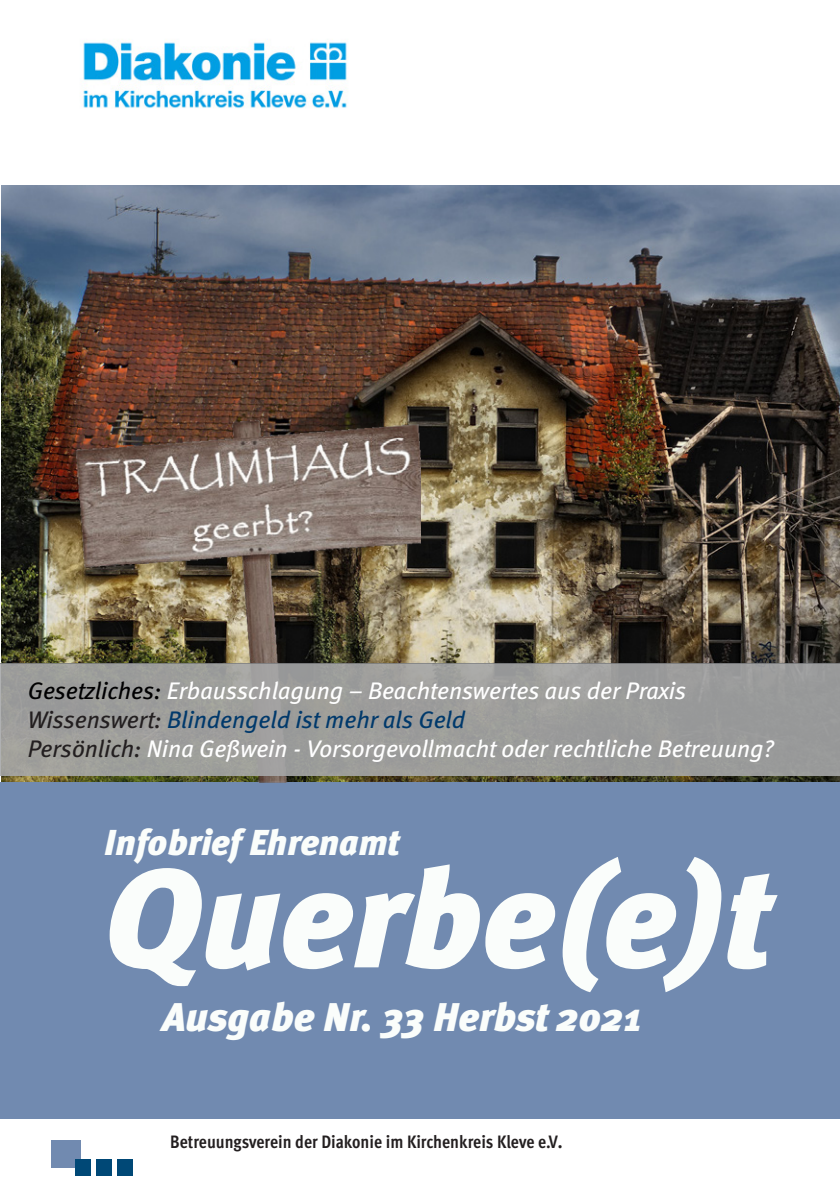
<style>
.page{position:relative;width:840px;height:1191px;background:#fff}
.page>*{position:absolute;margin:0;border:0;box-sizing:border-box;transform-origin:0 0}
.t1{font:italic 900 140px "Meta";color:#fafdfb}
.t2{font:italic 900 40px "Meta";letter-spacing:-.005em;color:#fafdfb}
.t3{font:italic 900 36px "Meta";color:#fafdfb}
.t4{font:italic 24px/28.8px "Meta";color:#fff}
.t5{font:700 18px "Meta Cond";color:#231f20}
.s1{color:#000001}
.s2{color:#231f20}
.s3{color:#00396b}
.s4{font-family:"Meta Cond Extra Bold LF";font-weight:400}
</style>
<div class="page">
<img style="left:1px;top:185px;width:838px;height:598px">
<div style="left:0;top:783px;width:839px;height:336px;background:#718ab0"></div>
<img style="left:80px;top:42px;width:267px;height:66px">
<div style="left:51px;top:1140px;width:30px;height:27px;background:#718ab0"></div>
<div style="left:75px;top:1159px;width:15px;height:16px;background:#004876"></div>
<img style="left:72px;top:418px;width:348px;height:364px">
<div style="left:0;top:663px;width:839px;height:112px;background:#9c9c9a"></div>
<div style="left:96px;top:1159px;width:16px;height:16px;background:#004876"></div>
<div style="left:117px;top:1159px;width:16px;height:16px;background:#004876"></div>
<p class="t4" style="left:28px;top:675px;width:747px"><span class="s1">Gesetzliches:</span> Erbausschlagung – Beachtenswertes aus der Praxis<br><span class="s2">Wissenswert:</span> <span class="s3">Blindengeld ist mehr als Geld<br></span><span class="s2">Persönlich:</span> Nina Geßwein - Vorsorgevollmacht oder rechtliche Betreuung?</p>
<p class="t3" style="left:104px;top:821px;width:295px">Infobrief Ehrenamt</p>
<p class="t1" style="left:104px;top:837px;width:665px">Querbe(e)t</p>
<p class="t2" style="left:162px;top:994px;width:481px">Ausgabe Nr. 33 Herbst 2021</p>
<p class="t5" style="left:170px;top:1131px;width:393px">Betreuungsverein der Diakonie im Kirchenkreis Kleve e.V<span class="s4">.</span></p>
</div>
